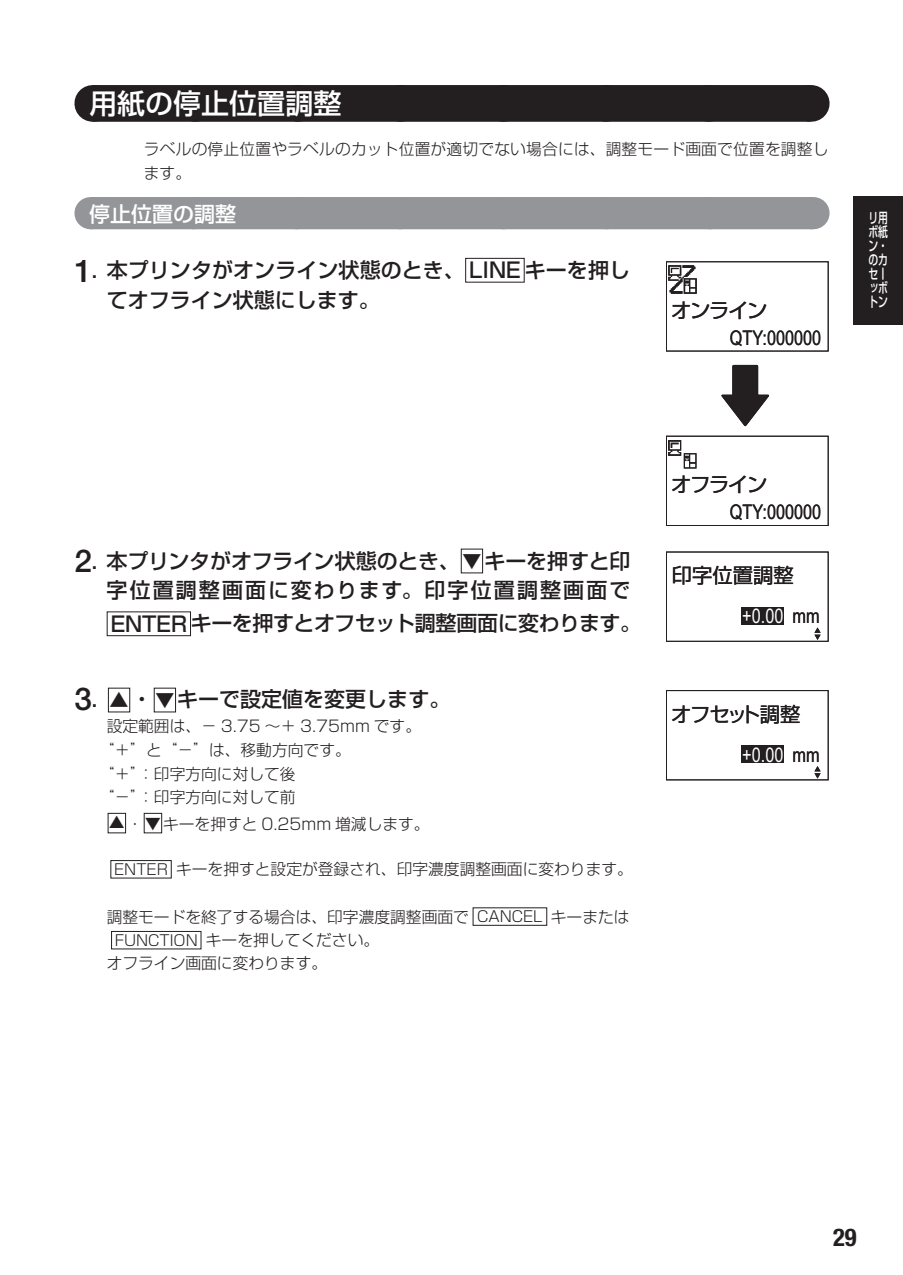
<style>
.page{position:relative;width:903px;height:1275px;background:#fff}
.page>*{position:absolute;margin:0;border:0;box-sizing:border-box;transform-origin:0 0}
.t1{font:500 31.5px "Helvetica Neue LT Pro";color:#231f20}
.t2{font:28px "Shin Go Pro Medium 90 msp RKSJ H";color:#fff}
.t3{font:700 condensed 24.5px "Helvetica Neue LT Pro";color:#231f20}
.t4{font:24.5px "Shin Go Pro Medium 90 msp RKSJ H";color:#231f20;scale:.8 1}
.t5{font:21px/29.8px "Shin Go Pro Medium 90 msp RKSJ H";color:#231f20}
.t6{font:21px "Shin Go Pro Medium 90 msp RKSJ H";letter-spacing:-.02em;color:#231f20}
.t7{font:21px "Shin Go Pro Medium 90 msp RKSJ H";color:#fff}
.t8{font:20.3px "Shin Go Pro Regular 90 msp RKSJ H";letter-spacing:-.055em;color:#231f20}
.t9{font:20.3px "Arial";color:#231f20;scale:.8 1}
.t10{font:20.3px "Arial";color:#fff;scale:.8 1}
.t11{font:20.12px "Shin Go Pro Medium 90 msp RKSJ H";color:#231f20;scale:.8 1}
.t12{font:15.75px/23.6px "Shin Go Pro Light 90 msp RKSJ H";color:#231f20}
.t13{font:14px/14px "Shin Go Pro Medium 90 msp RKSJ H";color:#fff;scale:.7 1}
.s1{font-family:"Helvetica Neue LT Pro";font-weight:500;font-size:31.5px}
.s2{font-size:24.5px}
.s3{font-family:"Shin Go Pro Medium 90 msp RKSJ H";font-weight:400;font-size:21px}
.s4{font-family:"Shin Go Pro Medium 90 msp RKSJ H";font-size:20.3px}
.s5{font-size:14.88px}
.s6{color:#231f20}
</style>
<div class="page">
<div style="left:853px;top:196px;width:50px;height:129px;background:#231f20"></div>
<div style="left:93px;top:85px;width:717px;height:37px;background:#231f20"></div>
<svg style="left:195px;top:85px;width:564px;height:37px"></svg>
<hr style="left:810px;top:85px;width:1px;height:37px;background:#231f20">
<hr style="left:89px;top:119px;width:252px;height:1px;background:#231f20">
<div style="left:91px;top:197px;width:721px;height:32px;background:#939598"></div>
<hr style="left:812px;top:197px;width:1px;height:32px;background:#939598">
<div style="left:465px;top:258px;width:60px;height:25px;border:1px solid #231f20"></div>
<div style="left:461px;top:549px;width:22px;height:24px;border:1px solid #231f20"></div>
<div style="left:107px;top:611px;width:84px;height:25px;border:1px solid #231f20"></div>
<div style="left:108px;top:688px;width:22px;height:24px;border:1px solid #231f20"></div>
<div style="left:154px;top:688px;width:22px;height:24px;border:1px solid #231f20"></div>
<div style="left:108px;top:813px;width:18px;height:20px;border:1px solid #231f20"></div>
<div style="left:144px;top:813px;width:18px;height:20px;border:1px solid #231f20"></div>
<div style="left:110px;top:860px;width:62px;height:18px;border:1px solid #231f20"></div>
<div style="left:473px;top:907px;width:74px;height:19px;border:1px solid #231f20"></div>
<div style="left:111px;top:931px;width:90px;height:18px;border:1px solid #231f20"></div>
<img style="left:668px;top:265px;width:29px;height:29px">
<div style="left:666px;top:261px;width:162px;height:90px;border:1px solid #231f20"></div>
<svg style="left:721px;top:364px;width:48px;height:63px"></svg>
<img style="left:668px;top:440px;width:29px;height:29px">
<div style="left:666px;top:436px;width:162px;height:90px;border:1px solid #231f20"></div>
<div style="left:742px;top:607px;width:42px;height:17px;background:#231f20"></div>
<div style="left:666px;top:552px;width:162px;height:90px;border:1px solid #231f20"></div>
<svg style="left:814px;top:627px;width:6px;height:13px"></svg>
<div style="left:742px;top:746px;width:42px;height:17px;background:#231f20"></div>
<div style="left:666px;top:690px;width:162px;height:90px;border:1px solid #231f20"></div>
<svg style="left:814px;top:766px;width:6px;height:13px"></svg>
<h2 class="t2" style="left:89px;top:93px;width:253px">用紙の停止位置調整</h2>
<p class="t12" style="left:144px;top:139px;width:686px">ラベルの停止位置やラベルのカット位置が適切でない場合には、調整モード画面で位置を調整します。</p>
<h3 class="t7" style="left:89px;top:206px;width:148px">停止位置の調整</h3>
<h3 class="t5" style="left:107px;top:258px;width:525px;text-indent:-32px"><span class="s1">1</span>. 本プリンタがオンライン状態のとき、 LINE キーを押してオフライン状態にします。</h3>
<p class="t8" style="left:671px;top:302px;width:98px">オンライン</p>
<p class="t9" style="left:730px;top:326px;width:116px">QTY:000000</p>
<p class="t13" style="left:868px;top:213px;width:29px">リ用ボ紙ン・のカセーッボトン</p>
<h3 class="t5" style="left:74px;top:549px;width:557px;text-align:right"><span class="s1">2</span>. 本プリンタがオフライン状態のとき、<span class="s2">▼</span> キーを押すと印字位置調整画面に変わります。印字位置調整画面で</h3>
<h3 class="t6" style="left:111px;top:615px;width:532px">ENTER キーを押すとオフセット調整画面に変わります。</h3>
<h1 class="t1" style="left:74px;top:681px;width:24px">3<span class="s3">.</span></h1>
<h3 class="t4" style="left:129px;top:709px;width:26px;rotate:-180deg">▼</h3>
<h3 class="t5" style="left:131px;top:687px;width:320px">・<span class="s2">▼</span>キーで設定値を変更します。</h3>
<p class="t12" style="left:99px;top:717px;width:324px;text-indent:8px">設定範囲は、－ 3.75 ～＋ 3.75mm です。“＋”と“－”は、移動方向です。<br>“＋”：印字方向に対して後<br>“－”：印字方向に対して前</p>
<p class="t11" style="left:125px;top:831px;width:22px;rotate:-180deg">▼</p>
<p class="t12" style="left:127px;top:815px;width:304px">・<span class="s4">▼</span> キーを押すと 0.25mm 増減します。</p>
<p class="t12" style="left:114px;top:860px;width:520px"><span class="s5">ENTER</span> キーを押すと設定が登録され、印字濃度調整画面に変わります。</p>
<p class="t12" style="left:107px;top:907px;width:524px">調整モードを終了する場合は、印字濃度調整画面で <span class="s5">CANCEL</span> キーまたは</p>
<p class="t12" style="left:115px;top:931px;width:266px"><span class="s5">FUNCTION</span> キーを押してください。</p>
<p class="t12" style="left:107px;top:953px;width:222px">オフライン画面に変わります。</p>
<p class="t8" style="left:671px;top:477px;width:98px">オフライン</p>
<p class="t9" style="left:730px;top:500px;width:116px">QTY:000000</p>
<p class="t8" style="left:672px;top:568px;width:123px">印字位置調整</p>
<p class="t10" style="left:742px;top:604px;width:98px">+0.00 <span class="s6">mm</span></p>
<p class="t8" style="left:671px;top:707px;width:131px">オフセット調整</p>
<p class="t10" style="left:742px;top:743px;width:98px">+0.00 <span class="s6">mm</span></p>
<h3 class="t3" style="left:833px;top:1223px;width:25px">29</h3>
</div>
